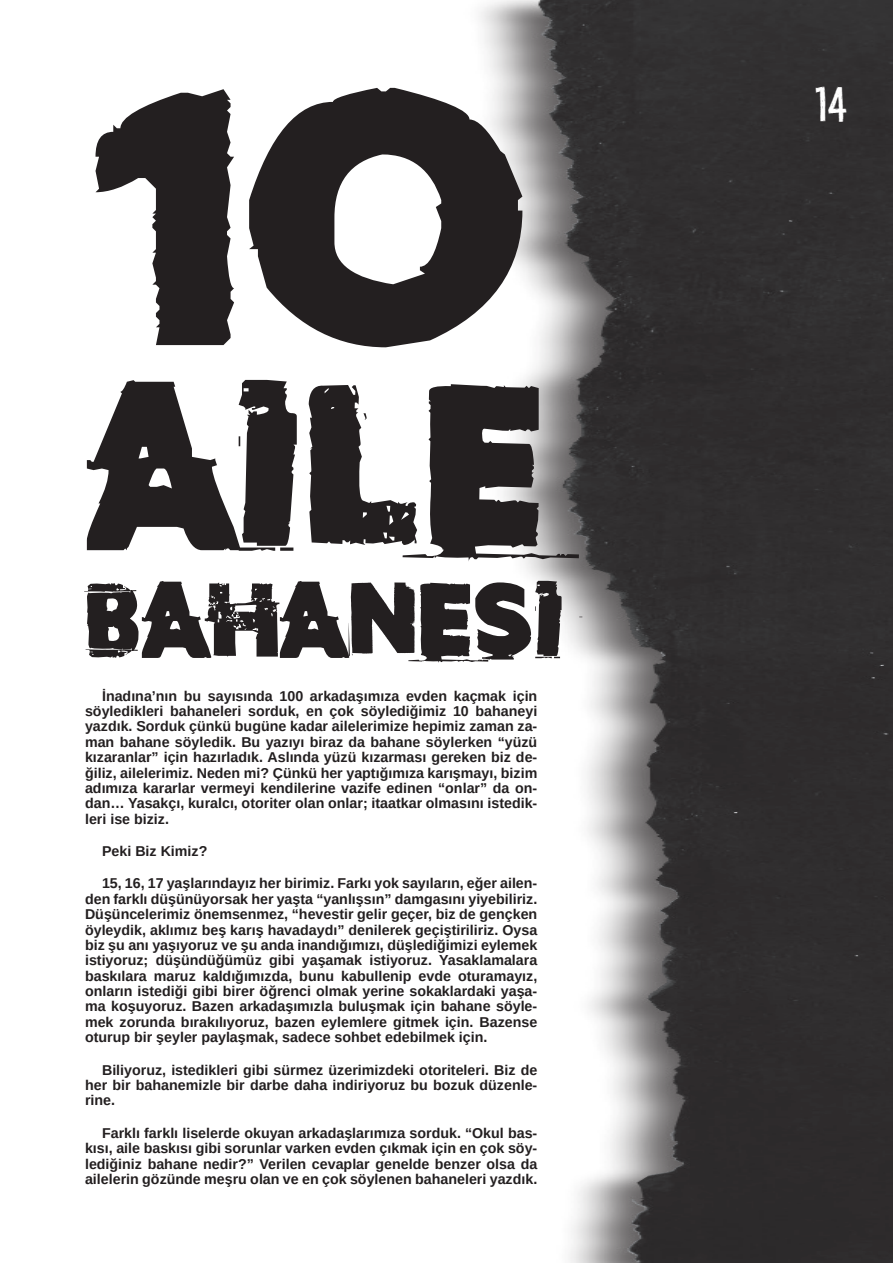
<style>
.page{position:relative;width:893px;height:1263px;background:#fff}
.page>*{position:absolute;margin:0;border:0;box-sizing:border-box;transform-origin:0 0}
.t1{font:383.1px "Cutthecrap";color:#231f20}
.t2{font:236.25px "Cutthecrap";color:#231f20}
.t3{font:106.95px "Cutthecrap";color:#231f20}
.t4{font:49.5px "Flea Market Finds";color:#fff}
.t5{font:700 14.25px/15.5px "Arimo";color:#231f20;text-align:justify}
</style>
<div class="page">
<img style="left:479px;top:0;width:414px;height:1263px">
<h1 class="t1" style="left:88px;top:-64px;width:451px">10</h1>
<h3 class="t4" style="left:816px;top:73px;width:32px">14</h3>
<h2 class="t2" style="left:88px;top:292px;width:459px">AiLE</h2>
<h3 class="t3" style="left:85px;top:541px;width:481px">BAHANESi</h3>
<p class="t5" style="left:85px;top:688px;width:454px;text-indent:17px">İnadına’nın bu sayısında 100 arkadaşımıza evden kaçmak için söyledikleri bahaneleri sorduk, en çok söylediğimiz 10 bahaneyi yazdık. Sorduk çünkü bugüne kadar ailelerimize hepimiz zaman za&shy;man bahane söyledik. Bu yazıyı biraz da bahane söylerken “yüzü kızaranlar” için hazırladık. Aslında yüzü kızarması gereken biz de&shy;ğiliz, ailelerimiz. Neden mi? Çünkü her yaptığımıza karışmayı, bizim adımıza kararlar vermeyi kendilerine vazife edinen “onlar” da on&shy;dan… Yasakçı, kuralcı, otoriter olan onlar; itaatkar olmasını istedik&shy;leri ise biziz.</p>
<p class="t5" style="left:102px;top:844px;width:107px">Peki Biz Kimiz?</p>
<p class="t5" style="left:85px;top:876px;width:454px;text-indent:17px">15, 16, 17 yaşlarındayız her birimiz. Farkı yok sayıların, eğer ailen&shy;den farklı düşünüyorsak her yaşta “yanlışsın” damgasını yiyebiliriz.<br>Düşüncelerimiz önemsenmez, “hevestir gelir geçer, biz de gençken öyleydik, aklımız beş karış havadaydı” denilerek geçiştiriliriz. Oysa biz şu anı yaşıyoruz ve şu anda inandığımızı, düşlediğimizi eylemek istiyoruz; düşündüğümüz gibi yaşamak istiyoruz. Yasaklamalara baskılara maruz kaldığımızda, bunu kabullenip evde oturamayız, onların istediği gibi birer öğrenci olmak yerine sokaklardaki yaşa&shy;ma koşuyoruz. Bazen arkadaşımızla buluşmak için bahane söyle&shy;mek zorunda bırakılıyoruz, bazen eylemlere gitmek için. Bazense oturup bir şeyler paylaşmak, sadece sohbet edebilmek için.</p>
<p class="t5" style="left:85px;top:1062px;width:454px;text-indent:17px">Biliyoruz, istedikleri gibi sürmez üzerimizdeki otoriteleri. Biz de her bir bahanemizle bir darbe daha indiriyoruz bu bozuk düzenle&shy;rine.</p>
<p class="t5" style="left:85px;top:1125px;width:454px;text-indent:17px">Farklı farklı liselerde okuyan arkadaşlarımıza sorduk. “Okul bas&shy;kısı, aile baskısı gibi sorunlar varken evden çıkmak için en çok söy&shy;lediğiniz bahane nedir?” Verilen cevaplar genelde benzer olsa da ailelerin gözünde meşru olan ve en çok söylenen bahaneleri yazdık.</p>
</div>
